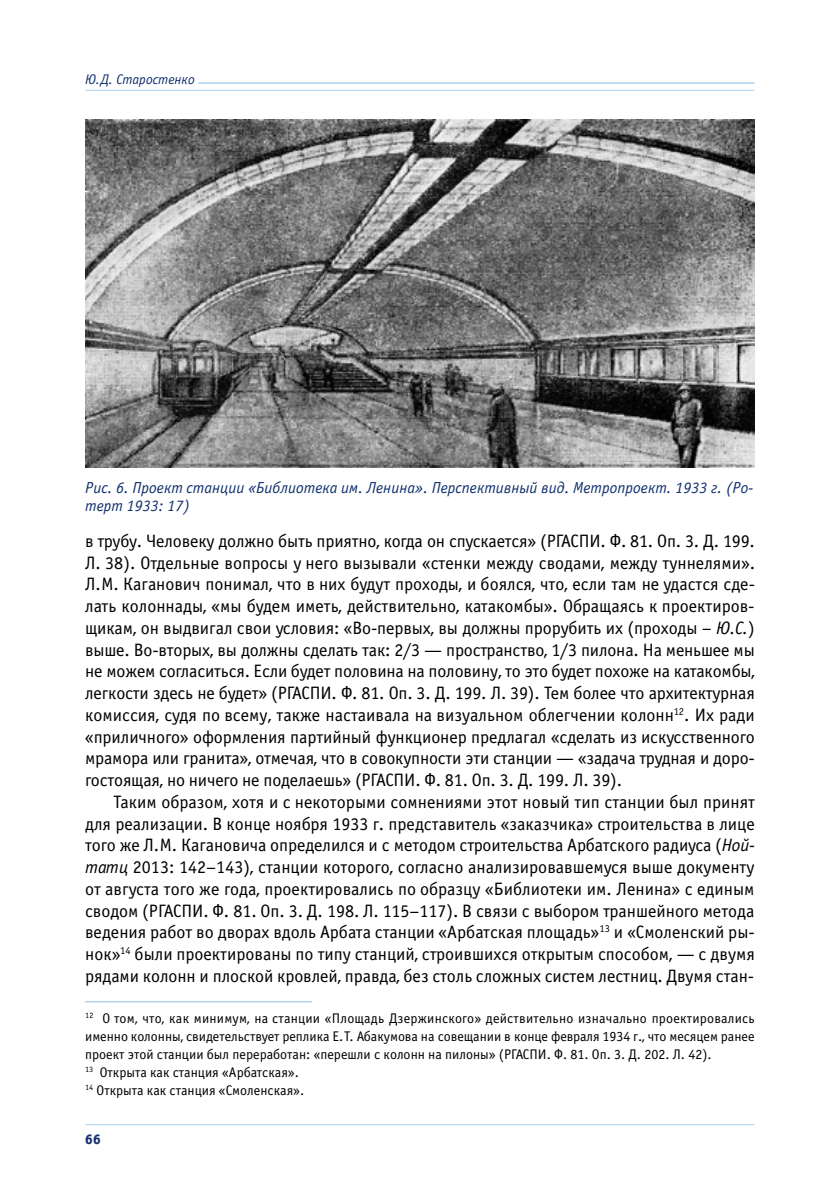
<style>
.page{position:relative;width:840px;height:1191px;background:#fff}
.page>*{position:absolute;margin:0;border:0;box-sizing:border-box;transform-origin:0 0}
.t1{font:18px/21.8px "Officina Sans C";letter-spacing:-.005em;color:#000;text-align:justify}
.t2{font:italic 16px/18px "Officina Sans C";color:#12316e}
.t3{font:14px/18px "Officina Sans C";color:#000}
.t4{font:italic 14px "Officina Sans C";color:#12316e}
.t5{font:14px "Officina Sans Extra Bold C";color:#12316e}
.s1{font-style:italic}
</style>
<div class="page">
<hr style="left:85px;top:1001px;width:227px;height:1px;background:#add1ef">
<hr style="left:85px;top:90px;width:668px;height:1px;background:#add1ef">
<hr style="left:198px;top:82px;width:555px;height:2px;background:#add1ef">
<hr style="left:85px;top:1124px;width:668px;height:1px;background:#add1ef">
<img style="left:85px;top:119px;width:669px;height:349px">
<p class="t4" style="left:85px;top:72px;width:111px">Ю. Д. Старостенко</p>
<p class="t2" style="left:85px;top:478px;width:669px">Рис. 6. Проект станции «Библиотека им. Ленина». Перспективный вид. Метропроект. 1933 г. (Ро&shy;терт 1933: 17)</p>
<p class="t1" style="left:85px;top:530px;width:671px">в трубу. Человеку должно быть приятно, когда он спускается» (РГАСПИ. Ф. 81. Оп. 3. Д. 199.<br>Л. 38). Отдельные вопросы у него вызывали «стенки между сводами, между туннелями».<br>Л.М. Каганович понимал, что в них будут проходы, и боялся, что, если там не удастся сде&shy;лать колоннады, «мы будем иметь, действительно, катакомбы». Обращаясь к проектиров&shy;щикам, он выдвигал свои условия: «Во-первых, вы должны прорубить их (проходы – <span class="s1">Ю.С.</span>) выше. Во-вторых, вы должны сделать так: 2/3 — пространство, 1/3 пилона. На меньшее мы не можем согласиться. Если будет половина на половину, то это будет похоже на катакомбы, легкости здесь не будет» (РГАСПИ. Ф. 81. Оп. 3. Д. 199. Л. 39). Тем более что архитектурная комиссия, судя по всему, также настаивала на визуальном облегчении колонн<sup>12</sup>. Их ради «приличного» оформления партийный функционер предлагал «сделать из искусственного мрамора или гранита», отмечая, что в совокупности эти станции — «задача трудная и доро&shy;гостоящая, но ничего не поделаешь» (РГАСПИ. Ф. 81. Оп. 3. Д. 199. Л. 39).</p>
<p class="t1" style="left:85px;top:791px;width:671px;text-indent:28px">Таким образом, хотя и с некоторыми сомнениями этот новый тип станции был принят для реализации. В конце ноября 1933 г. представитель «заказчика» строительства в лице того же Л.М. Кагановича определился и с методом строительства Арбатского радиуса (<span class="s1">Ной&shy;татц</span> 2013: 142–143), станции которого, согласно анализировавшемуся выше документу от августа того же года, проектировались по образцу «Библиотеки им. Ленина» с единым сводом (РГАСПИ. Ф. 81. Оп. 3. Д. 198. Л. 115–117). В связи с выбором траншейного метода ведения работ во дворах вдоль Арбата станции «Арбатская площадь»<sup>13</sup> и «Смоленский ры&shy;нок»<sup>14</sup> были проектированы по типу станций, строившихся открытым способом, — с двумя рядами колонн и плоской кровлей, правда, без столь сложных систем лестниц. Двумя стан-</p>
<p class="t3" style="left:85px;top:1009px;width:670px"><sup>12</sup> О том, что, как минимум, на станции «Площадь Дзержинского» действительно изначально проектировались именно колонны, свидетельствует реплика Е.Т. Абакумова на совещании в конце февраля 1934 г., что месяцем ранее проект этой станции был переработан: «перешли с колонн на пилоны» (РГАСПИ. Ф. 81. Оп. 3. Д. 202. Л. 42).<br><sup>13</sup> Открыта как станция «Арбатская».<br><sup>14</sup> Открыта как станция «Смоленская».</p>
<p class="t5" style="left:85px;top:1130px;width:17px">66</p>
</div>
